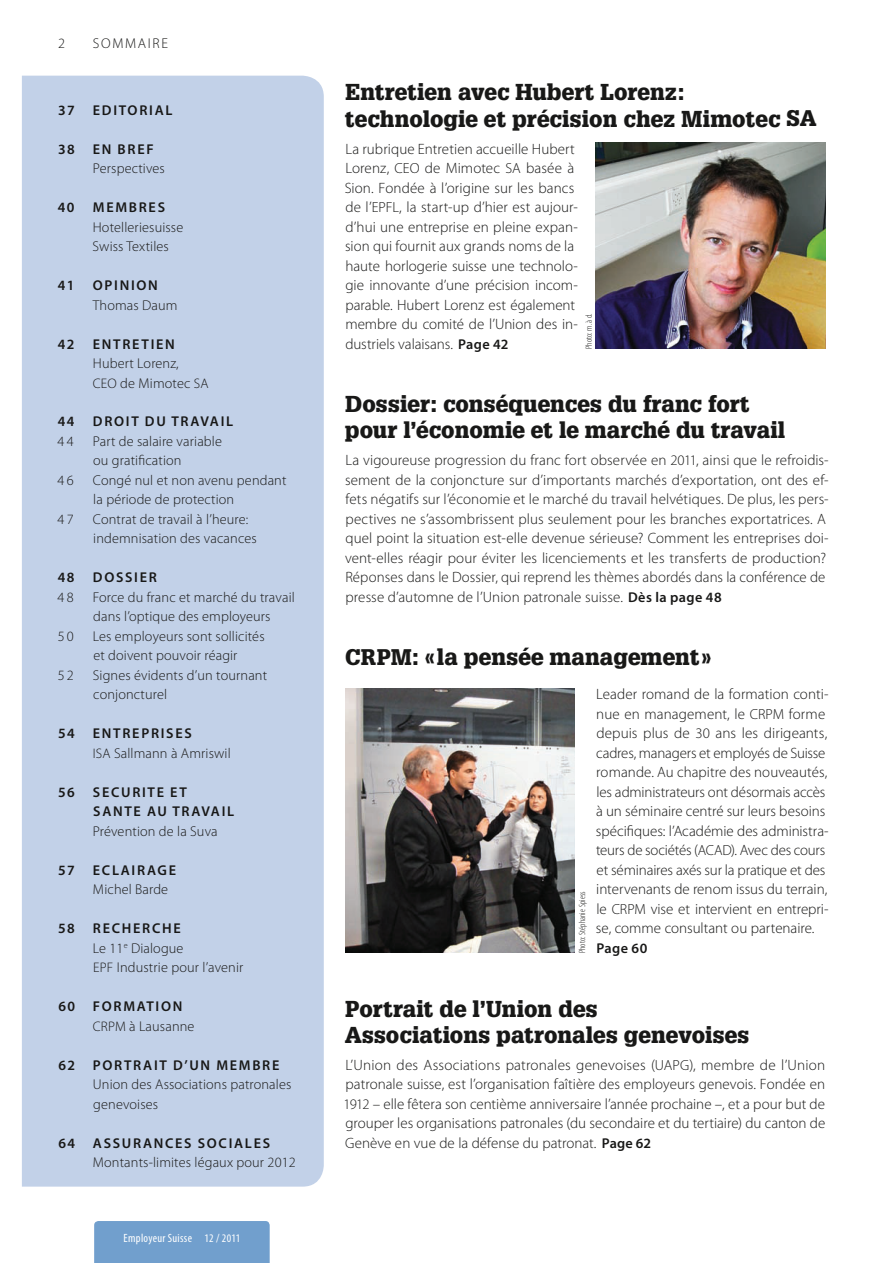
<style>
.page{position:relative;width:893px;height:1263px;background:#fff}
.page>*{position:absolute;margin:0;border:0;box-sizing:border-box;transform-origin:0 0}
.t1{font:900 22.5px/26.2px "Glypha LT Std";letter-spacing:.005em;color:#181817}
.t2{font:300 15px/19.5px "Myriad Pro";letter-spacing:.005em;color:#181817}
.t3{font:300 14.25px/19.5px "Myriad Pro";letter-spacing:.01em;color:#181817}
.t4{font:600 14.25px/19.5px "Myriad Pro";letter-spacing:.12em;color:#181817}
.t5{font:300 14.25px "Myriad Pro";letter-spacing:.12em;color:#181817}
.t6{font:condensed 12px "Myriad Pro";letter-spacing:.025em;color:#fff}
.t7{font:300 condensed 9px "Myriad Pro";letter-spacing:.01em;color:#181817}
.s1{font-size:13.8px}
.s2{font-weight:600}
.s3{font-weight:300;font-size:13.8px}
.s4{font-weight:300}
.s5{font-size:11.55px}
.s6{font-size:22.05px}
.s7{font-size:14.55px}
.s8{font-weight:600;font-size:14.25px}
</style>
<div class="page">
<div style="left:94px;top:1221px;width:176px;height:41px;background:#719fcd"></div>
<div style="left:22px;top:76px;width:302px;height:1111px;background:#c2d1e8"></div>
<img style="left:596px;top:143px;width:229px;height:206px">
<img style="left:345px;top:688px;width:229px;height:265px">
<p class="t3" style="left:58px;top:34px;width:8px">2</p>
<p class="t5" style="left:93px;top:38px;width:77px">SOMMAIRE</p>
<p class="t4" style="left:58px;top:101px;width:18px">37</p>
<p class="t4" style="left:93px;top:101px;width:81px">EDITORIAL</p>
<p class="t4" style="left:58px;top:140px;width:18px">38</p>
<p class="t4" style="left:93px;top:140px;width:62px">EN BREF</p>
<p class="t3" style="left:93px;top:160px;width:73px">Perspectives</p>
<p class="t4" style="left:58px;top:199px;width:18px">40</p>
<p class="t4" style="left:93px;top:199px;width:74px">MEMBRES</p>
<p class="t3" style="left:92px;top:218px;width:92px">Hotelleriesuisse<br>Swiss Textiles</p>
<p class="t4" style="left:58px;top:277px;width:18px">41</p>
<p class="t4" style="left:93px;top:277px;width:67px">OPINION</p>
<p class="t3" style="left:93px;top:296px;width:86px">Thomas Daum</p>
<p class="t4" style="left:58px;top:335px;width:18px">42</p>
<p class="t4" style="left:93px;top:335px;width:83px">ENTRETIEN</p>
<p class="t3" style="left:93px;top:354px;width:117px">Hubert Lorenz,<br><span class="s1">CEO</span> de Mimotec <span class="s1">SA</span></p>
<p class="t4" style="left:58px;top:413px;width:18px">44</p>
<p class="t4" style="left:93px;top:413px;width:142px">DROIT DU TRAVAIL</p>
<p class="t3" style="left:58px;top:432px;width:18px">44</p>
<p class="t3" style="left:93px;top:432px;width:131px">Part de salaire variable ou gratification</p>
<p class="t3" style="left:58px;top:471px;width:18px">46</p>
<p class="t3" style="left:93px;top:471px;width:195px">Congé nul et non avenu pendant la période de protection</p>
<p class="t3" style="left:58px;top:510px;width:18px">47</p>
<p class="t3" style="left:93px;top:510px;width:165px">Contrat de travail à l’heure: indemnisation des vacances</p>
<p class="t4" style="left:58px;top:569px;width:18px">48</p>
<p class="t4" style="left:93px;top:569px;width:65px">DOSSIER</p>
<p class="t3" style="left:58px;top:588px;width:18px">48</p>
<p class="t3" style="left:93px;top:588px;width:203px">Force du franc et marché du travail dans l’optique des employeurs</p>
<p class="t3" style="left:58px;top:627px;width:18px">50</p>
<p class="t3" style="left:93px;top:627px;width:173px">Les employeurs sont sollicités et doivent pouvoir réagir</p>
<p class="t3" style="left:58px;top:666px;width:18px">52</p>
<p class="t3" style="left:93px;top:666px;width:176px">Signes évidents d’un tournant conjoncturel</p>
<p class="t4" style="left:58px;top:725px;width:18px">54</p>
<p class="t3" style="left:93px;top:725px;width:139px"><span class="s2">ENTREPRISES<br></span><span class="s1">ISA</span> Sallmann à Amriswil</p>
<p class="t4" style="left:58px;top:783px;width:18px">56</p>
<p class="t4" style="left:93px;top:783px;width:143px">SECURITE ET<br>SANTE AU TRAVAIL</p>
<p class="t3" style="left:93px;top:822px;width:126px">Prévention de la Suva</p>
<p class="t4" style="left:58px;top:861px;width:18px">57</p>
<p class="t4" style="left:93px;top:861px;width:85px">ECLAIRAGE</p>
<p class="t3" style="left:93px;top:881px;width:77px">Michel Barde</p>
<p class="t4" style="left:58px;top:920px;width:18px">58</p>
<p class="t3" style="left:93px;top:920px;width:152px"><span class="s2">RECHERCHE<br></span>Le 11<sup>e</sup> Dialogue<br><span class="s1">EPF</span> Industrie pour l’avenir</p>
<p class="t4" style="left:58px;top:998px;width:18px">60</p>
<p class="t4" style="left:93px;top:998px;width:103px">FORMATION<br><span class="s3">CRPM</span> <span class="s4">à Lausanne</span></p>
<p class="t4" style="left:58px;top:1056px;width:18px">62</p>
<p class="t4" style="left:93px;top:1056px;width:188px">PORTRAIT D’UN MEMBRE</p>
<p class="t3" style="left:93px;top:1076px;width:200px">Union des Associations patronales genevoises</p>
<p class="t4" style="left:58px;top:1134px;width:18px">64</p>
<p class="t4" style="left:93px;top:1134px;width:179px">ASSURANCES SOCIALES</p>
<p class="t3" style="left:93px;top:1154px;width:204px">Montants-limites légaux pour 2012</p>
<p class="t6" style="left:124px;top:1231px;width:118px">Employeur Suisse <span class="s5">12</span> / <span class="s5">2011</span></p>
<h1 class="t1" style="left:345px;top:81px;width:473px">Entretien avec Hubert Lorenz : technologie et précision chez Mimotec <span class="s6">SA</span></h1>
<p class="t2" style="left:345px;top:140px;width:235px">La rubrique Entretien accueille Hubert Lorenz, <span class="s7">CEO</span> de Mimotec <span class="s7">SA</span> basée à Sion. Fondée à l’origine sur les bancs de l’<span class="s7">EPFL</span>, la start-up d’hier est aujour&shy;d’hui une entreprise en pleine expan&shy;sion qui fournit aux grands noms de la haute horlogerie suisse une technolo&shy;gie innovante d’une précision incom&shy;para ble. Hubert Lorenz est également membre du comité de l’Union des in&shy;dustriels valaisans. <span class="s8">Page 42</span></p>
<p class="t7" style="left:585px;top:349px;width:37px;rotate:-90deg">Photo: m. à d.</p>
<h1 class="t1" style="left:345px;top:393px;width:442px">Dossier : conséquences du franc fort pour l’économie et le marché du travail</h1>
<p class="t2" style="left:345px;top:452px;width:485px">La vigoureuse progression du franc fort observée en <span class="s7">2011</span>, ainsi que le refroidis&shy;sement de la conjoncture sur d’importants marchés d’exportation, ont des ef&shy;fets négatifs sur l’économie et le marché du travail helvétiques. De plus, les pers&shy;pectives ne s’assombrissent plus seulement pour les branches exportatrices. A quel point la situation est-elle devenue sérieuse? Comment les entreprises doi&shy;vent-elles réagir pour éviter les licenciements et les transferts de production?<br>Réponses dans le Dossier, qui reprend les thèmes abordés dans la conférence de presse d’automne de l’Union patronale suisse. <span class="s8">Dès la page 48</span></p>
<h1 class="t1" style="left:345px;top:646px;width:368px"><span class="s6">CRPM</span> : « la pensée management »</h1>
<p class="t2" style="left:596px;top:686px;width:234px">Leader romand de la formation conti&shy;nue en management, le <span class="s7">CRPM</span> forme depuis plus de <span class="s7">30</span> ans les dirigeants, cadres, managers et employés de Suisse romande. Au chapitre des nouveautés, les administrateurs ont désormais accès à un séminaire centré sur leurs besoins spécifiques: l’Académie des administra&shy;teurs de sociétés (<span class="s7">ACAD</span>). Avec des cours et séminaires axés sur la pratique et des intervenants de renom issus du terrain, le <span class="s7">CRPM</span> vise et intervient en entrepri&shy;se, comme consultant ou partenaire.</p>
<p class="t4" style="left:596px;top:939px;width:52px">Page 60</p>
<p class="t7" style="left:578px;top:953px;width:63px;rotate:-90deg">Photo: Stéphanie Spiess</p>
<h1 class="t1" style="left:345px;top:998px;width:406px">Portrait de l’Union des<br>Associations patronales genevoises</h1>
<p class="t2" style="left:343px;top:1056px;width:483px;text-align:justify">L’Union des Associations patronales genevoises (<span class="s7">UAPG</span>), membre de l’Union patronale suisse, est l’organisation faîtière des employeurs genevois. Fondée en <span class="s7">1912</span> – elle fêtera son centième anniversaire l’année prochaine –, et a pour but de grouper les organisations patronales (du secondaire et du tertiaire) du canton de Genève en vue de la défense du patronat. <span class="s8">Page 62</span></p>
</div>
